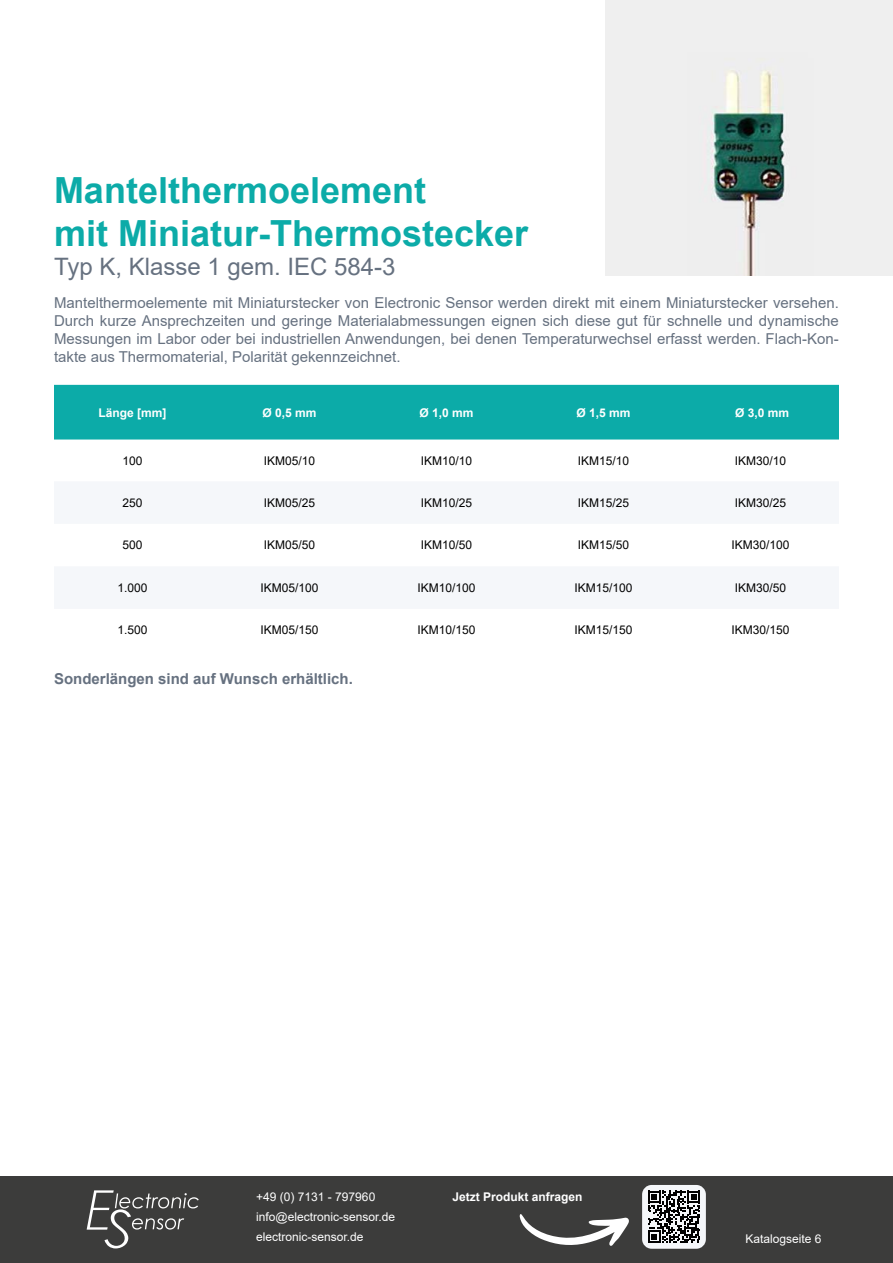
<style>
.page{position:relative;width:893px;height:1263px;background:#fff}
.page>*{position:absolute;margin:0;border:0;box-sizing:border-box;transform-origin:0 0}
.t1{font:700 36px/43.2px "Arial";color:#0caba8}
.t2{font:24px "Arial";color:#667180}
.t3{font:15px/18px "Arial";color:#667180;text-align:justify}
.t4{font:700 15px "Arial";color:#667180}
.t5{font:12px "Arial";color:#000}
.t6{font:12px/20.4px "Arial";color:#fff}
.t7{font:700 12px "Arial";color:#fff}
</style>
<div class="page">
<div style="left:0;top:1176px;width:893px;height:87px;background:#3c3c3b"></div>
<svg style="left:520px;top:1214px;width:109px;height:32px"></svg>
<div style="left:642px;top:1185px;width:64px;height:64px;background:#f5f7fa;border-radius:10px"></div>
<svg style="left:648px;top:1190px;width:52px;height:53px"></svg>
<svg style="left:87px;top:1190px;width:112px;height:58px"></svg>
<div style="left:54px;top:385px;width:785px;height:54px;background:#0caba8"></div>
<img style="left:605px;top:0;width:288px;height:276px">
<h1 class="t1" style="left:54px;top:169px;width:476px">Mantelthermoelement<br>mit Miniatur-Thermostecker</h1>
<h2 class="t2" style="left:54px;top:250px;width:343px">Typ K, Klasse 1 gem. IEC 584-3</h2>
<p class="t3" style="left:54px;top:293px;width:786px">Mantelthermoelemente mit Miniaturstecker von Electronic Sensor werden direkt mit einem Miniaturstecker versehen.<br>Durch kurze Ansprechzeiten und geringe Materialabmessungen eignen sich diese gut für schnelle und dynamische Messungen im Labor oder bei industriellen Anwendungen, bei denen Temperaturwechsel erfasst werden. Flach-Kon&shy;takte aus Thermomaterial, Polarität gekennzeichnet.</p>
<p class="t7" style="left:98px;top:404px;width:70px">Länge [mm]</p>
<p class="t7" style="left:262px;top:404px;width:56px">Ø 0,5 mm</p>
<p class="t7" style="left:419px;top:404px;width:56px">Ø 1,0 mm</p>
<p class="t7" style="left:576px;top:404px;width:56px">Ø 1,5 mm</p>
<p class="t7" style="left:735px;top:404px;width:56px">Ø 3,0 mm</p>
<p class="t5" style="left:122px;top:452px;width:22px">100</p>
<p class="t5" style="left:264px;top:452px;width:53px">IKM05/10</p>
<p class="t5" style="left:421px;top:452px;width:53px">IKM10/10</p>
<p class="t5" style="left:578px;top:452px;width:53px">IKM15/10</p>
<p class="t5" style="left:735px;top:452px;width:53px">IKM30/10</p>
<p class="t5" style="left:122px;top:494px;width:22px">250</p>
<p class="t5" style="left:264px;top:494px;width:53px">IKM05/25</p>
<p class="t5" style="left:421px;top:494px;width:53px">IKM10/25</p>
<p class="t5" style="left:578px;top:494px;width:53px">IKM15/25</p>
<p class="t5" style="left:735px;top:494px;width:53px">IKM30/25</p>
<p class="t5" style="left:122px;top:537px;width:22px">500</p>
<p class="t5" style="left:264px;top:537px;width:53px">IKM05/50</p>
<p class="t5" style="left:421px;top:537px;width:53px">IKM10/50</p>
<p class="t5" style="left:578px;top:537px;width:53px">IKM15/50</p>
<p class="t5" style="left:731px;top:537px;width:60px">IKM30/100</p>
<p class="t5" style="left:117px;top:579px;width:32px">1.000</p>
<p class="t5" style="left:260px;top:579px;width:60px">IKM05/100</p>
<p class="t5" style="left:417px;top:579px;width:60px">IKM10/100</p>
<p class="t5" style="left:574px;top:579px;width:60px">IKM15/100</p>
<p class="t5" style="left:735px;top:579px;width:53px">IKM30/50</p>
<p class="t5" style="left:117px;top:622px;width:32px">1.500</p>
<p class="t5" style="left:260px;top:622px;width:60px">IKM05/150</p>
<p class="t5" style="left:417px;top:622px;width:60px">IKM10/150</p>
<p class="t5" style="left:574px;top:622px;width:60px">IKM15/150</p>
<p class="t5" style="left:731px;top:622px;width:60px">IKM30/150</p>
<p class="t4" style="left:54px;top:668px;width:300px">Sonderlängen sind auf Wunsch erhältlich.</p>
<p class="t6" style="left:256px;top:1186px;width:140px">+49 (0) 7131 - 797960 info@electronic-sensor.de electronic-sensor.de</p>
<p class="t7" style="left:452px;top:1188px;width:132px">Jetzt Produkt anfragen</p>
<p class="t6" style="left:745px;top:1228px;width:77px">Katalogseite 6</p>
</div>
